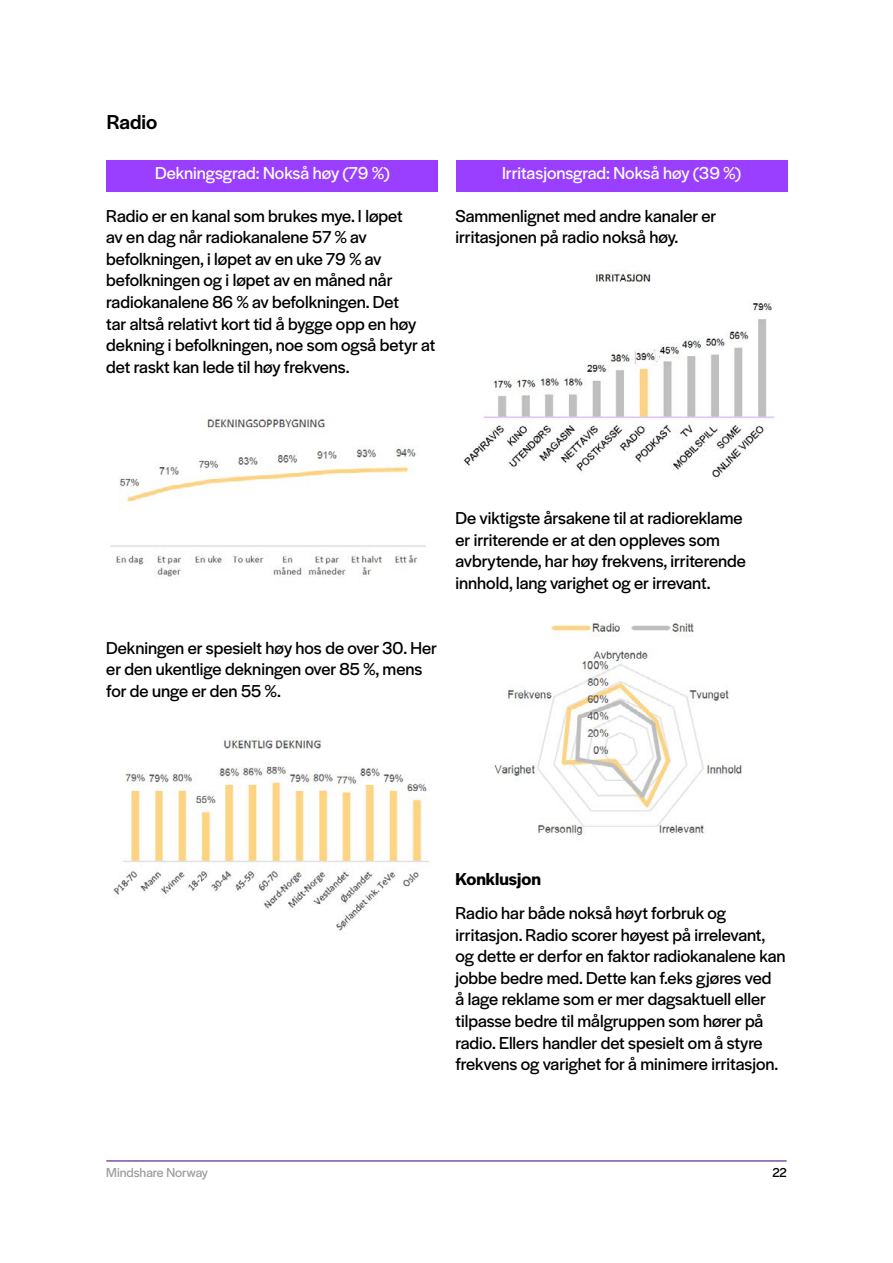
<style>
.page{position:relative;width:893px;height:1263px;background:#fff}
.page>*{position:absolute;margin:0;border:0;box-sizing:border-box;transform-origin:0 0}
.t1{font:500 21px "Halyard Display";color:#000}
.t2{font:18px/21.6px "Halyard Display";color:#000}
.t3{font:18px "Halyard Display";color:#fff}
.t4{font:600 18px "Halyard Display";color:#000}
.t5{font:13.5px "Halyard Display";color:#9d9d9c}
.t6{font:13.5px "Halyard Display";color:#000}
</style>
<div class="page">
<hr style="left:106px;top:1160px;width:681px;height:2px;background:#80539d">
<div style="left:456px;top:160px;width:331px;height:31px;background:#9a3eff"></div>
<div style="left:107px;top:160px;width:331px;height:31px;background:#9a3eff"></div>
<img style="left:110px;top:415px;width:316px;height:162px">
<img style="left:113px;top:737px;width:316px;height:194px">
<img style="left:463px;top:271px;width:311px;height:206px">
<img style="left:492px;top:623px;width:250px;height:213px">
<p class="t1" style="left:107px;top:107px;width:52px">Radio</p>
<p class="t3" style="left:155px;top:160px;width:236px">Dekningsgrad: Nokså høy (79 %)</p>
<p class="t3" style="left:502px;top:160px;width:241px">Irritasjonsgrad: Nokså høy (39 %)</p>
<p class="t2" style="left:106px;top:204px;width:331px">Radio er en kanal som brukes mye. I løpet<br>av en dag når radiokanalene 57 % av befolkningen, i løpet av en uke 79 % av befolkningen og i løpet av en måned når radiokanalene 86 % av befolkningen. Det<br>tar altså relativt kort tid å bygge opp en høy dekning i befolkningen, noe som også betyr at det raskt kan lede til høy frekvens.</p>
<p class="t2" style="left:455px;top:204px;width:262px">Sammenlignet med andre kanaler er irritasjonen på radio nokså høy.</p>
<p class="t2" style="left:455px;top:506px;width:292px">De viktigste årsakene til at radioreklame er irriterende er at den oppleves som avbrytende, har høy frekvens, irriterende innhold, lang varighet og er irrevant.</p>
<p class="t2" style="left:106px;top:636px;width:332px">Dekningen er spesielt høy hos de over 30. Her er den ukentlige dekningen over 85 %, mens for de unge er den 55 %.</p>
<p class="t4" style="left:455px;top:866px;width:87px">Konklusjon</p>
<p class="t2" style="left:455px;top:901px;width:332px">Radio har både nokså høyt forbruk og irritasjon. Radio scorer høyest på irrelevant, og dette er derfor en faktor radiokanalene kan jobbe bedre med. Dette kan f.eks gjøres ved<br>å lage reklame som er mer dagsaktuell eller tilpasse bedre til målgruppen som hører på radio. Ellers handler det spesielt om å styre frekvens og varighet for å minimere irritasjon.</p>
<p class="t5" style="left:106px;top:1163px;width:103px">Mindshare Norway</p>
<p class="t6" style="left:772px;top:1163px;width:16px">22</p>
</div>
